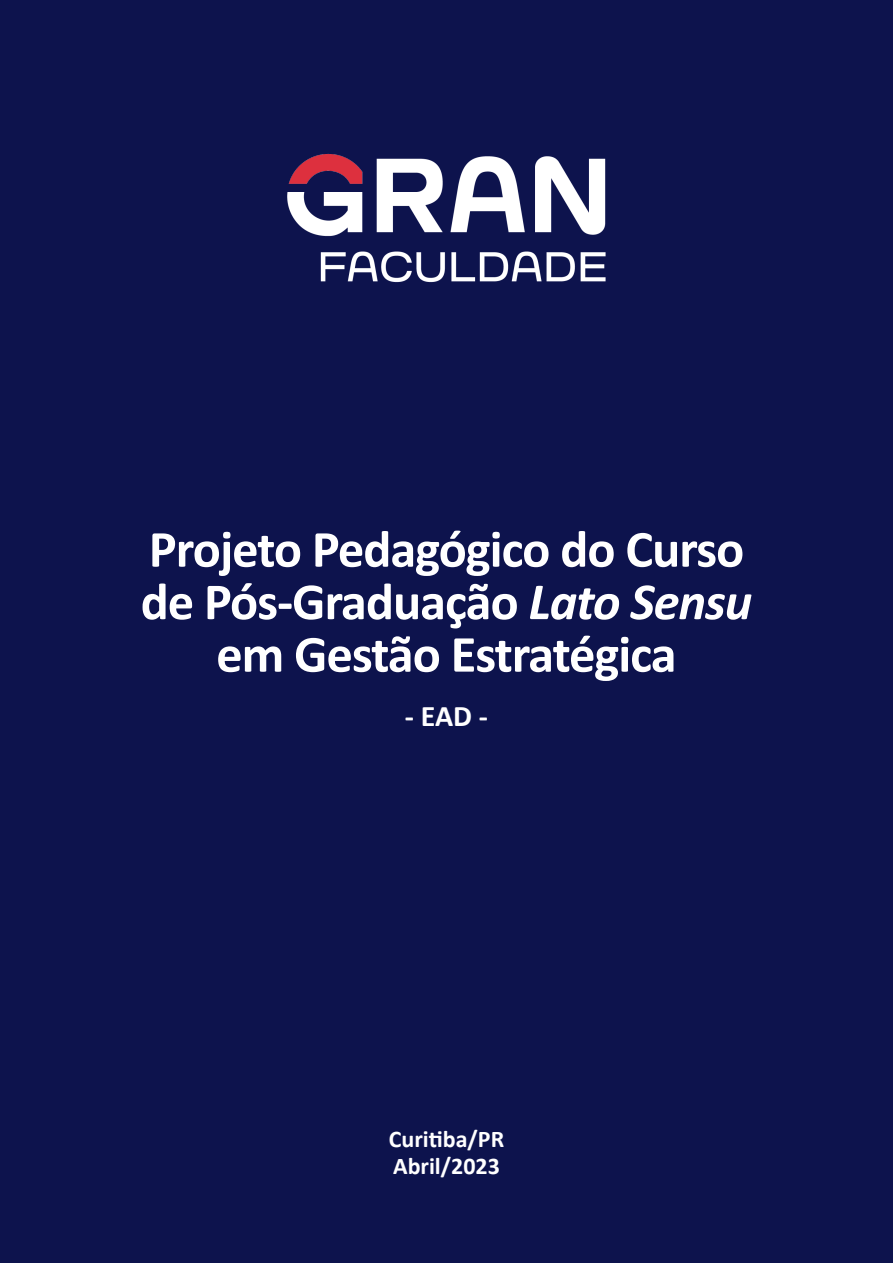
<style>
.page{position:relative;width:893px;height:1263px;background:#0d134d}
.page>*{position:absolute;margin:0;border:0;box-sizing:border-box;transform-origin:0 0}
.t1{font:700 52.5px "Calibri";letter-spacing:-.02em;color:#fff}
.t2{font:700 30px "Calibri";color:#fff}
.t3{font:700 24px "Calibri";color:#fff}
.s1{font-style:italic}
</style>
<div class="page">
<img style="left:287px;top:153px;width:319px;height:130px">
<p class="t1" style="left:149px;top:512px;width:597px">Projeto Pedagógico do Curso</p>
<p class="t1" style="left:141px;top:564px;width:613px">de Pós-Graduação <span class="s1">Lato Sensu</span></p>
<p class="t1" style="left:216px;top:617px;width:462px">em Gestão Estratégica</p>
<p class="t2" style="left:405px;top:695px;width:85px">- EAD -</p>
<p class="t3" style="left:389px;top:1122px;width:117px">Curitiba/PR</p>
<p class="t3" style="left:393px;top:1149px;width:108px">Abril/2023</p>
</div>
